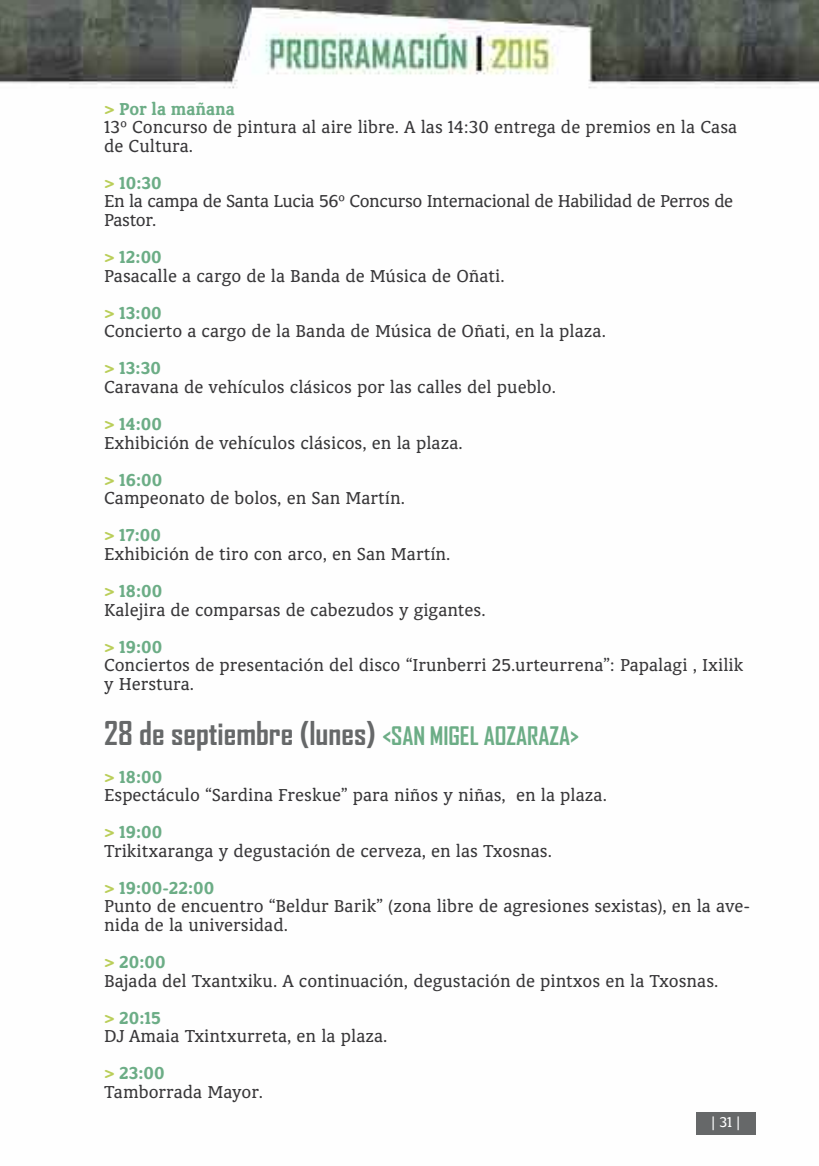
<style>
.page{position:relative;width:819px;height:1166px;background:#fff}
.page>*{position:absolute;margin:0;border:0;box-sizing:border-box;transform-origin:0 0}
.t1{font:700 31.5px "Agency FB";color:#666869}
.t2{font:19.25px/18.6px "Classic Blur";color:#39383a}
.t3{font:19.25px/18.6px "Classic Blur";letter-spacing:-.02em;color:#39383a}
.t4{font:15.75px "Classic Blur";color:#fff}
.s1{font-weight:700;color:#bace59}
.s2{font-weight:700;color:#6cad86}
.s3{font-size:24.5px;color:#6cad86}
</style>
<div class="page">
<img style="left:0;top:0;width:819px;height:1135px">
<div style="left:696px;top:1112px;width:59px;height:22px;background:#666869"></div>
<p class="t2" style="left:104px;top:99px;width:634px"><span class="s1">&gt;</span> <span class="s2">Por la mañana<br></span>13º Concurso de pintura al aire libre. A las 14:30 entrega de premios en la Casa de Cultura.</p>
<p class="t3" style="left:104px;top:173px;width:630px"><span class="s1">&gt;</span> <span class="s2">10:30<br></span>En la campa de Santa Lucia 56º Concurso Internacional de Habilidad de Perros de<br>Pastor.</p>
<p class="t2" style="left:104px;top:247px;width:402px"><span class="s1">&gt;</span> <span class="s2">12:00<br></span>Pasacalle a cargo de la Banda de Música de Oñati.</p>
<p class="t2" style="left:104px;top:303px;width:503px"><span class="s1">&gt;</span> <span class="s2">13:00<br></span>Concierto a cargo de la Banda de Música de Oñati, en la plaza.</p>
<p class="t2" style="left:104px;top:358px;width:453px"><span class="s1">&gt;</span> <span class="s2">13:30<br></span>Caravana de vehículos clásicos por las calles del pueblo.</p>
<p class="t2" style="left:104px;top:414px;width:360px"><span class="s1">&gt;</span> <span class="s2">14:00<br></span>Exhibición de vehículos clásicos, en la plaza.</p>
<p class="t2" style="left:104px;top:470px;width:302px"><span class="s1">&gt;</span> <span class="s2">16:00<br></span>Campeonato de bolos, en San Martín.</p>
<p class="t2" style="left:104px;top:525px;width:348px"><span class="s1">&gt;</span> <span class="s2">17:00<br></span>Exhibición de tiro con arco, en San Martín.</p>
<p class="t2" style="left:104px;top:581px;width:383px"><span class="s1">&gt;</span> <span class="s2">18:00<br></span>Kalejira de comparsas de cabezudos y gigantes.</p>
<p class="t2" style="left:104px;top:637px;width:641px"><span class="s1">&gt;</span> <span class="s2">19:00<br></span>Conciertos de presentación del disco “Irunberri 25.urteurrena”: Papalagi , Ixilik y Herstura.</p>
<h1 class="t1" style="left:104px;top:716px;width:476px">28 de septiembre (lunes) <span class="s3">&lt;SAN MIGEL AOZARAZA&gt;</span></h1>
<p class="t2" style="left:104px;top:766px;width:504px"><span class="s1">&gt;</span> <span class="s2">18:00<br></span>Espectáculo “Sardina Freskue” para niños y niñas, en la plaza.</p>
<p class="t2" style="left:104px;top:822px;width:449px"><span class="s1">&gt;</span> <span class="s2">19:00<br></span>Trikitxaranga y degustación de cerveza, en las Txosnas.</p>
<p class="t2" style="left:104px;top:878px;width:647px"><span class="s1">&gt;</span> <span class="s2">19:00-22:00<br></span>Punto de encuentro “Beldur Barik” (zona libre de agresiones sexistas), en la ave&shy;nida de la universidad.</p>
<p class="t2" style="left:104px;top:952px;width:615px"><span class="s1">&gt;</span> <span class="s2">20:00<br></span>Bajada del Txantxiku. A continuación, degustación de pintxos en la Txosnas.</p>
<p class="t2" style="left:104px;top:1008px;width:285px"><span class="s1">&gt;</span> <span class="s2">20:15<br></span>DJ Amaia Txintxurreta, en la plaza.</p>
<p class="t2" style="left:104px;top:1063px;width:160px"><span class="s1">&gt;</span> <span class="s2">23:00<br></span>Tamborrada Mayor.</p>
<p class="t4" style="left:711px;top:1113px;width:30px">|31|</p>
</div>
